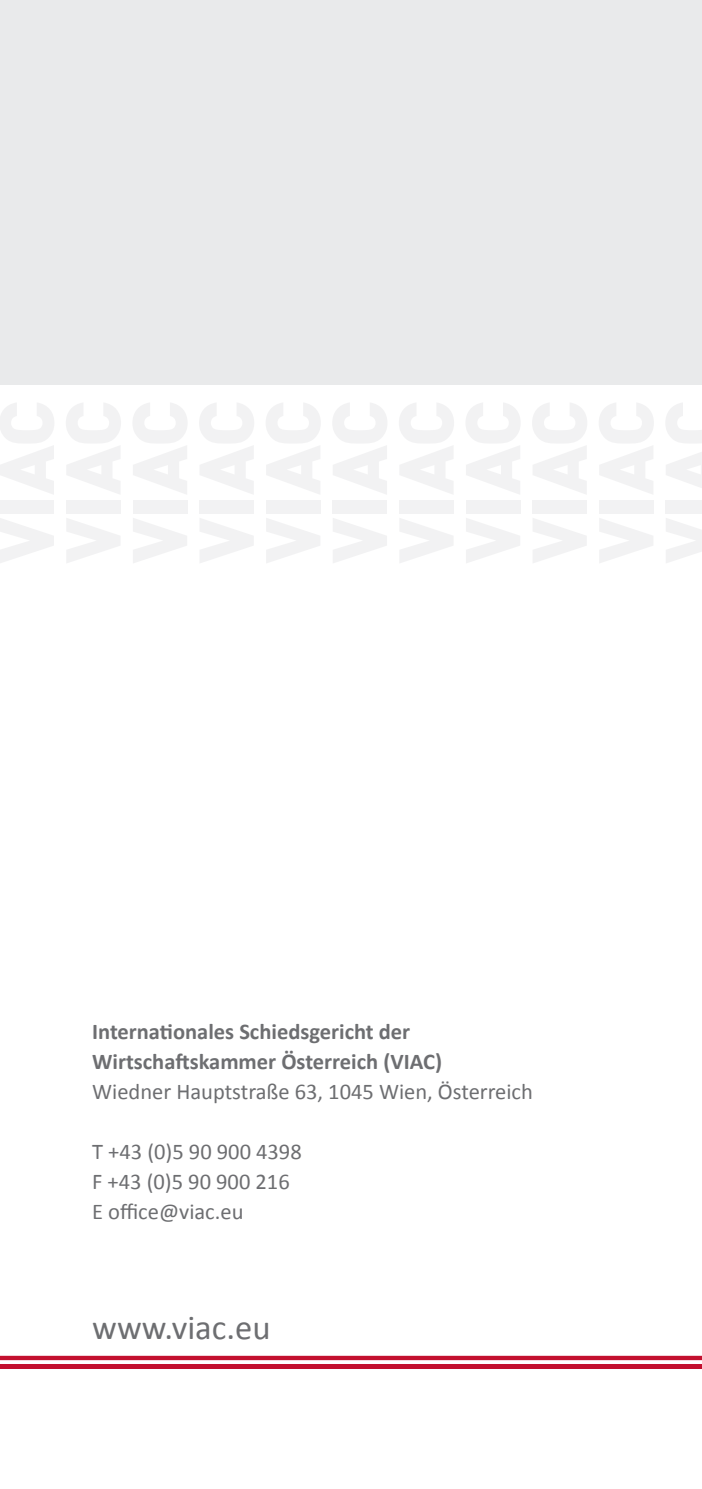
<style>
.page{position:relative;width:702px;height:1489px;background:#fff}
.page>*{position:absolute;margin:0;border:0;box-sizing:border-box;transform-origin:0 0}
.t1{font:34.5px "Calibri";color:#6d6e71}
.t2{font:22.5px/30px "Calibri";color:#6d6e71}
.t3{font:700 22.5px/30px "Calibri";color:#6d6e71}
</style>
<div class="page">
<svg style="left:0;top:1355px;width:702px;height:4px;background:#cf4059"></svg>
<hr style="left:0;top:1364px;width:702px;height:4px;background:#c3102f">
<svg style="left:200px;top:518px;width:54px;height:45px"></svg>
<div style="left:199px;top:500px;width:55px;height:13px;background:#f2f2f3"></div>
<svg style="left:199px;top:403px;width:55px;height:91px"></svg>
<svg style="left:533px;top:518px;width:54px;height:45px"></svg>
<div style="left:532px;top:500px;width:55px;height:13px;background:#f2f2f3"></div>
<svg style="left:532px;top:403px;width:55px;height:91px"></svg>
<svg style="left:67px;top:518px;width:53px;height:45px"></svg>
<div style="left:66px;top:500px;width:55px;height:13px;background:#f2f2f3"></div>
<svg style="left:66px;top:403px;width:55px;height:91px"></svg>
<svg style="left:400px;top:518px;width:53px;height:45px"></svg>
<div style="left:399px;top:500px;width:54px;height:13px;background:#f2f2f3"></div>
<svg style="left:399px;top:403px;width:55px;height:91px"></svg>
<svg style="left:666px;top:518px;width:36px;height:45px"></svg>
<div style="left:665px;top:500px;width:37px;height:13px;background:#f2f2f3"></div>
<svg style="left:666px;top:403px;width:36px;height:85px"></svg>
<svg style="left:133px;top:518px;width:54px;height:45px"></svg>
<div style="left:133px;top:500px;width:54px;height:13px;background:#f2f2f3"></div>
<svg style="left:133px;top:403px;width:54px;height:91px"></svg>
<svg style="left:466px;top:518px;width:54px;height:45px"></svg>
<div style="left:466px;top:500px;width:54px;height:13px;background:#f2f2f3"></div>
<svg style="left:466px;top:403px;width:54px;height:91px"></svg>
<svg style="left:0;top:518px;width:54px;height:45px"></svg>
<div style="left:0;top:500px;width:54px;height:13px;background:#f2f2f3"></div>
<svg style="left:0;top:403px;width:54px;height:91px"></svg>
<svg style="left:333px;top:518px;width:54px;height:45px"></svg>
<div style="left:332px;top:500px;width:55px;height:13px;background:#f2f2f3"></div>
<svg style="left:333px;top:403px;width:54px;height:91px"></svg>
<svg style="left:266px;top:518px;width:54px;height:45px"></svg>
<div style="left:266px;top:500px;width:54px;height:13px;background:#f2f2f3"></div>
<svg style="left:266px;top:403px;width:55px;height:91px"></svg>
<svg style="left:599px;top:518px;width:54px;height:45px"></svg>
<div style="left:599px;top:500px;width:54px;height:13px;background:#f2f2f3"></div>
<svg style="left:599px;top:403px;width:55px;height:91px"></svg>
<div style="left:0;top:0;width:702px;height:384px;background:#e9eaeb"></div>
<p class="t3" style="left:92px;top:1016px;width:351px">Internationales Schiedsgericht der<br>Wirtschaftskammer Österreich (VIAC)</p>
<p class="t2" style="left:92px;top:1076px;width:442px">Wiedner Hauptstraße 63, 1045 Wien, Österreich</p>
<p class="t2" style="left:92px;top:1136px;width:211px">T +43 (0)5 90 900 4398<br>F +43 (0)5 90 900 216<br>E office@viac.eu</p>
<h1 class="t1" style="left:92px;top:1305px;width:180px">www.viac.eu</h1>
</div>
